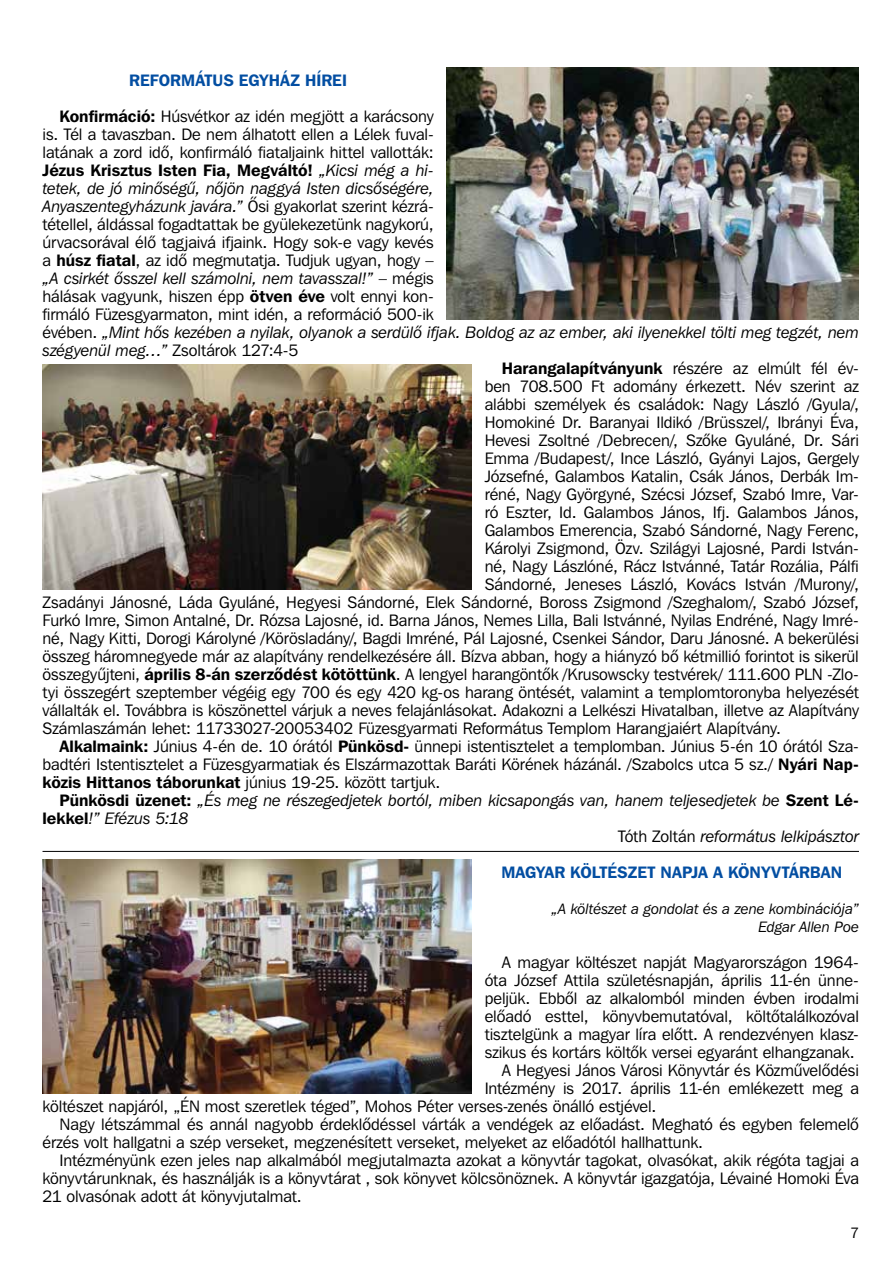
<style>
.page{position:relative;width:893px;height:1263px;background:#fff}
.page>*{position:absolute;margin:0;border:0;box-sizing:border-box;transform-origin:0 0}
.t1{font:16.5px/18px "Franklin Gothic Bk HU Book";letter-spacing:-.005em;color:#000;text-align:justify}
.t2{font:italic 16.5px "Franklin Gothic Bk HU Book";letter-spacing:-.005em;color:#000}
.t3{font:16.5px "Franklin Gothic Demi HU Demi";letter-spacing:.005em;color:#034ea2}
.t4{font:16.5px "Franklin Gothic Demi HU Demi";color:#000}
.t5{font:italic 15px/18px "Franklin Gothic Bk HU Book";color:#000;text-align:right}
.t6{font:15px "Franklin Gothic Bk HU Book";color:#000}
.s1{font-family:"Franklin Gothic Demi HU Demi"}
.s2{font-family:"Franklin Gothic Bk HU Book";font-style:italic}
.s3{font-style:normal}
.s4{font-style:italic}
.s5{font-family:"Franklin Gothic Demi HU Demi";font-style:normal}
</style>
<div class="page">
<hr style="left:43px;top:851px;width:816px;height:1px;background:#000">
<img style="left:446px;top:68px;width:413px;height:252px">
<img style="left:43px;top:860px;width:429px;height:234px">
<img style="left:43px;top:364px;width:429px;height:226px">
<p class="t3" style="left:129px;top:70px;width:217px">Református Egyház Hírei</p>
<p class="t1" style="left:43px;top:107px;width:393px;text-indent:17px"><span class="s1">Konfirmáció:</span> Húsvétkor az idén megjött a karácsony is. Tél a tavaszban. De nem álhatott ellen a Lélek fuval&shy;latának a zord idô, konfirmáló fiataljaink hittel vallották:</p>
<p class="t4" style="left:43px;top:160px;width:393px">Jézus Krisztus Isten Fia, Megváltó! <span class="s2">„Kicsi még a hi-</span></p>
<p class="t2" style="left:43px;top:178px;width:393px">tetek, de jó minôségû, nôjön naggyá Isten dicsôségére,</p>
<p class="t2" style="left:43px;top:196px;width:393px">Anyaszentegyházunk javára.” <span class="s3">Ôsi gyakorlat szerint kézrá-</span></p>
<p class="t1" style="left:43px;top:215px;width:393px">tétellel, áldással fogadtattak be gyülekezetünk nagykorú,</p>
<p class="t1" style="left:43px;top:233px;width:393px">úrvacsorával élô tagjaivá ifjaink. Hogy sok-e vagy kevés</p>
<p class="t1" style="left:43px;top:251px;width:393px">a <span class="s1">húsz fiatal</span>, az idô megmutatja. Tudjuk ugyan, hogy –</p>
<p class="t2" style="left:43px;top:268px;width:393px">„A csirkét ôsszel kell számolni, nem tavasszal!” <span class="s3">– mégis</span></p>
<p class="t1" style="left:43px;top:287px;width:393px">hálásak vagyunk, hiszen épp <span class="s1">ötven éve</span> volt ennyi kon-</p>
<p class="t1" style="left:43px;top:305px;width:393px">firmáló Füzesgyarmaton, mint idén, a reformáció 500-ik</p>
<p class="t2" style="left:43px;top:322px;width:818px"><span class="s3">évében.</span> „Mint hôs kezében a nyilak, olyanok a serdülô ifjak. Boldog az az ember, aki ilyenekkel tölti meg tegzét, nem</p>
<p class="t1" style="left:43px;top:341px;width:257px"><span class="s4">szégyenül meg…”</span> Zsoltárok 127:4-5</p>
<p class="t1" style="left:502px;top:359px;width:359px"><span class="s1">Harangalapítványunk</span> részére az elmúlt fél év-</p>
<p class="t1" style="left:485px;top:377px;width:376px">ben 708.500 Ft adomány érkezett. Név szerint az</p>
<p class="t1" style="left:485px;top:395px;width:376px">alábbi személyek és családok: Nagy László /Gyula/,</p>
<p class="t1" style="left:485px;top:413px;width:376px">Homokiné Dr. Baranyai Ildikó /Brüsszel/, Ibrányi Éva,</p>
<p class="t1" style="left:485px;top:431px;width:376px">Hevesi Zsoltné /Debrecen/, Szôke Gyuláné, Dr. Sári</p>
<p class="t1" style="left:485px;top:449px;width:376px">Emma /Budapest/, Ince László, Gyányi Lajos, Gergely</p>
<p class="t1" style="left:485px;top:467px;width:376px">Józsefné, Galambos Katalin, Csák János, Derbák Im-</p>
<p class="t1" style="left:485px;top:485px;width:376px">réné, Nagy Györgyné, Szécsi József, Szabó Imre, Var-</p>
<p class="t1" style="left:485px;top:503px;width:376px">ró Eszter, Id. Galambos János, Ifj. Galambos János,</p>
<p class="t1" style="left:485px;top:521px;width:376px">Galambos Emerencia, Szabó Sándorné, Nagy Ferenc,</p>
<p class="t1" style="left:485px;top:539px;width:376px">Károlyi Zsigmond, Özv. Szilágyi Lajosné, Pardi István-</p>
<p class="t1" style="left:485px;top:557px;width:376px">né, Nagy Lászlóné, Rácz Istvánné, Tatár Rozália, Pálfi</p>
<p class="t1" style="left:485px;top:575px;width:376px">Sándorné, Jeneses László, Kovács István /Murony/,</p>
<p class="t1" style="left:43px;top:593px;width:818px">Zsadányi Jánosné, Láda Gyuláné, Hegyesi Sándorné, Elek Sándorné, Boross Zsigmond /Szeghalom/, Szabó József,</p>
<p class="t1" style="left:43px;top:611px;width:818px">Furkó Imre, Simon Antalné, Dr. Rózsa Lajosné, id. Barna János, Nemes Lilla, Bali Istvánné, Nyilas Endréné, Nagy Imré-</p>
<p class="t1" style="left:43px;top:629px;width:818px">né, Nagy Kitti, Dorogi Károlyné /Körösladány/, Bagdi Imréné, Pál Lajosné, Csenkei Sándor, Daru Jánosné. A bekerülési</p>
<p class="t1" style="left:43px;top:647px;width:818px">összeg háromnegyede már az alapítvány rendelkezésére áll. Bízva abban, hogy a hiányzó bô kétmillió forintot is sikerül</p>
<p class="t1" style="left:43px;top:665px;width:818px">összegyûjteni, <span class="s1">április 8-án szerzôdést kötöttünk</span>. A lengyel harangöntôk /Krusowscky testvérek/ 111.600 PLN -Zlo-</p>
<p class="t1" style="left:43px;top:683px;width:818px">tyi összegért szeptember végéig egy 700 és egy 420 kg-os harang öntését, valamint a templomtoronyba helyezését</p>
<p class="t1" style="left:43px;top:701px;width:818px">vállalták el. Továbbra is köszönettel várjuk a neves felajánlásokat. Adakozni a Lelkészi Hivatalban, illetve az Alapítvány</p>
<p class="t1" style="left:43px;top:719px;width:740px">Számlaszámán lehet: 11733027-20053402 Füzesgyarmati Református Templom Harangjaiért Alapítvány.</p>
<p class="t1" style="left:60px;top:737px;width:801px"><span class="s1">Alkalmaink:</span> Június 4-én de. 10 órától <span class="s1">Pünkösd-</span> ünnepi istentisztelet a templomban. Június 5-én 10 órától Sza-</p>
<p class="t1" style="left:43px;top:755px;width:818px">badtéri Istentisztelet a Füzesgyarmatiak és Elszármazottak Baráti Körének házánál. /Szabolcs utca 5 sz./ <span class="s1">Nyári Nap-</span></p>
<p class="t1" style="left:43px;top:773px;width:399px"><span class="s1">közis Hittanos táborunkat</span> június 19-25. között tartjuk.</p>
<p class="t2" style="left:60px;top:790px;width:801px"><span class="s5">Pünkösdi üzenet:</span> „És meg ne részegedjetek bortól, miben kicsapongás van, hanem teljesedjetek be <span class="s5">Szent Lé-</span></p>
<p class="t2" style="left:43px;top:808px;width:147px"><span class="s5">lekkel</span>!” Efézus 5:18</p>
<p class="t2" style="left:618px;top:826px;width:242px"><span class="s3">Tóth Zoltán</span> református lelkipásztor</p>
<p class="t3" style="left:501px;top:862px;width:342px">Magyar Költészet Napja a könyvtárban</p>
<p class="t5" style="left:551px;top:899px;width:309px">„A költészet a gondolat és a zene kombinációja”<br>Edgar Allen Poe</p>
<p class="t1" style="left:502px;top:953px;width:359px">A magyar költészet napját Magyarországon 1964-</p>
<p class="t1" style="left:485px;top:971px;width:376px">óta József Attila születésnapján, április 11-én ünne-</p>
<p class="t1" style="left:485px;top:989px;width:376px">peljük. Ebbôl az alkalomból minden évben irodalmi</p>
<p class="t1" style="left:485px;top:1007px;width:376px">elôadó esttel, könyvbemutatóval, költôtalálkozóval</p>
<p class="t1" style="left:485px;top:1025px;width:376px">tisztelgünk a magyar líra elôtt. A rendezvényen klas -</p>
<p class="t1" style="left:485px;top:1043px;width:371px">szikus és kortárs költôk versei egyaránt elhangzanak.</p>
<p class="t1" style="left:502px;top:1061px;width:359px">A Hegyesi János Városi Könyvtár és Közmûvelôdési</p>
<p class="t1" style="left:485px;top:1079px;width:376px">Intézmény is 2017. április 11-én emlékezett meg a</p>
<p class="t1" style="left:43px;top:1097px;width:615px">költészet napjáról, „ÉN most szeretlek téged”, Mohos Péter verses-zenés önálló estjével.</p>
<p class="t1" style="left:60px;top:1115px;width:801px">Nagy létszámmal és annál nagyobb érdeklôdéssel várták a vendégek az elôadást. Megható és egyben felemelô</p>
<p class="t1" style="left:43px;top:1133px;width:662px">érzés volt hallgatni a szép verseket, megzenésített verseket, melyeket az elôadótól hallhattunk.</p>
<p class="t1" style="left:60px;top:1151px;width:801px">Intézményünk ezen jeles nap alkalmából megjutalmazta azokat a könyvtár tagokat, olvasókat, akik régóta tagjai a</p>
<p class="t1" style="left:43px;top:1169px;width:818px">könyvtárunknak, és használják is a könyvtárat , sok könyvet kölcsönöznek. A könyvtár igazgatója, Lévainé Homoki Éva</p>
<p class="t1" style="left:43px;top:1187px;width:261px">21 olvasónak adott át könyvjutalmat.</p>
<p class="t6" style="left:850px;top:1223px;width:10px">7</p>
</div>
